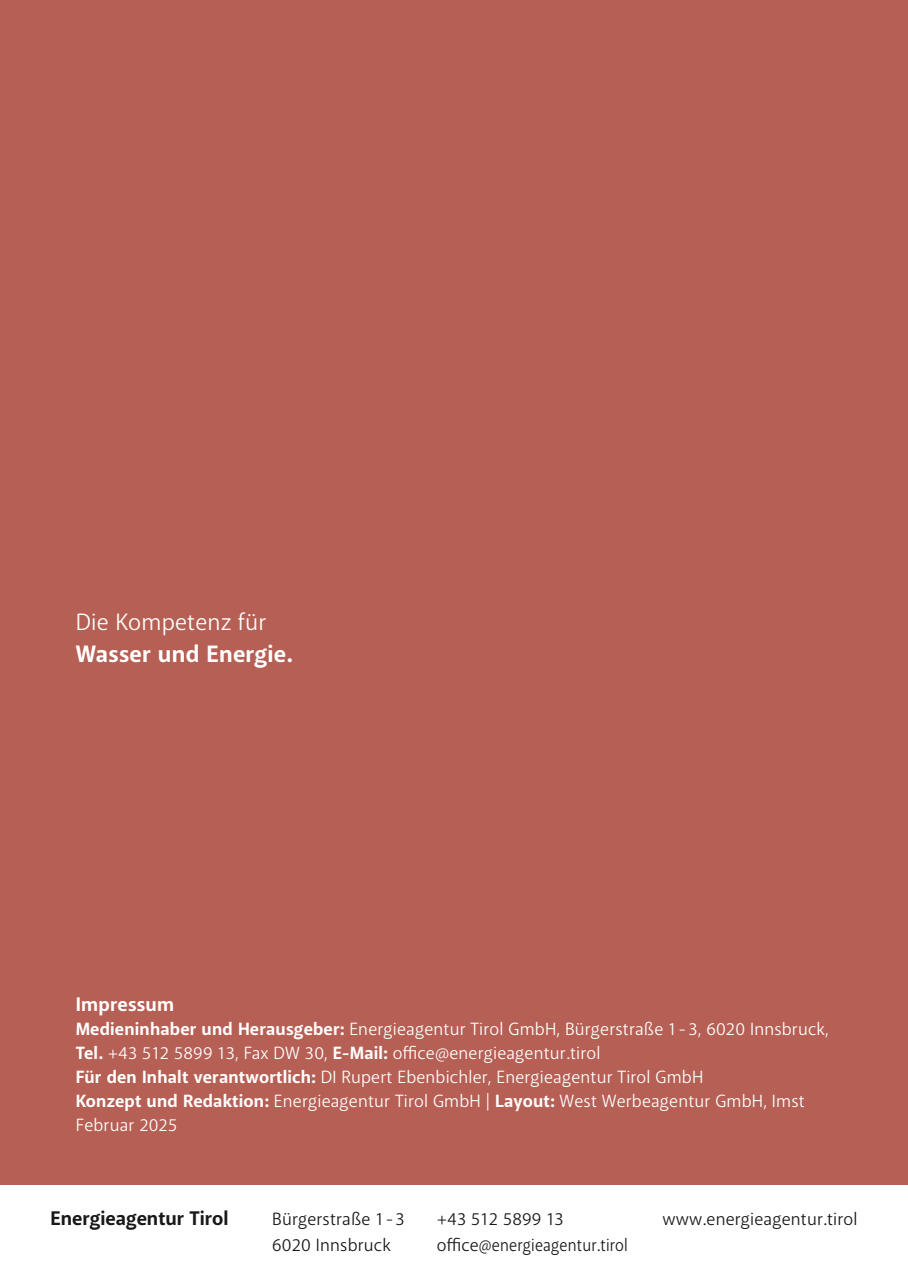
<style>
.page{position:relative;width:908px;height:1282px;background:#fff}
.page>*{position:absolute;margin:0;border:0;box-sizing:border-box;transform-origin:0 0}
.t1{font:700 24px "Akagi Pro";letter-spacing:.01em;color:#fff}
.t2{font:24px "Akagi Pro";letter-spacing:.01em;color:#fff}
.t3{font:700 20px "Akagi Pro";color:#181818}
.t4{font:700 20px "Akagi Pro";letter-spacing:.01em;color:#fff}
.t5{font:18px/24px "Akagi Pro";letter-spacing:.01em;color:#fff}
.t6{font:18px/25.6px "Akagi Pro";letter-spacing:.01em;color:#181818}
.s1{font-weight:700}
</style>
<div class="page">
<div style="left:0;top:0;width:907px;height:1184px;background:#b65f54"></div>
<h1 class="t2" style="left:76px;top:607px;width:192px">Die Kompetenz für</h1>
<h1 class="t1" style="left:76px;top:638px;width:218px">Wasser und Energie.</h1>
<p class="t4" style="left:76px;top:991px;width:100px">Impressum</p>
<p class="t5" style="left:76px;top:1016px;width:754px"><span class="s1">Medieninhaber und Herausgeber:</span> Energieagentur Tirol GmbH, Bürgerstraße 1 - 3, 6020 Innsbruck, <span class="s1">Tel.</span> +43 512 5899 13, Fax DW 30, <span class="s1">E-Mail:</span> office@energieagentur.tirol<br><span class="s1">Für den Inhalt verantwortlich:</span> DI Rupert Ebenbichler, Energieagentur Tirol GmbH<br><span class="s1">Konzept und Redaktion:</span> Energieagentur Tirol GmbH | <span class="s1">Layout:</span> West Werbeagentur GmbH, Imst Februar 2025</p>
<p class="t3" style="left:50px;top:1206px;width:179px">Energieagentur Tirol</p>
<p class="t6" style="left:272px;top:1206px;width:134px">Bürgerstraße 1 - 3<br>6020 Innsbruck</p>
<p class="t6" style="left:662px;top:1206px;width:197px">www.energieagentur.tirol</p>
<p class="t6" style="left:436px;top:1206px;width:192px">+43 512 5899 13 office@energieagentur.tirol</p>
</div>
